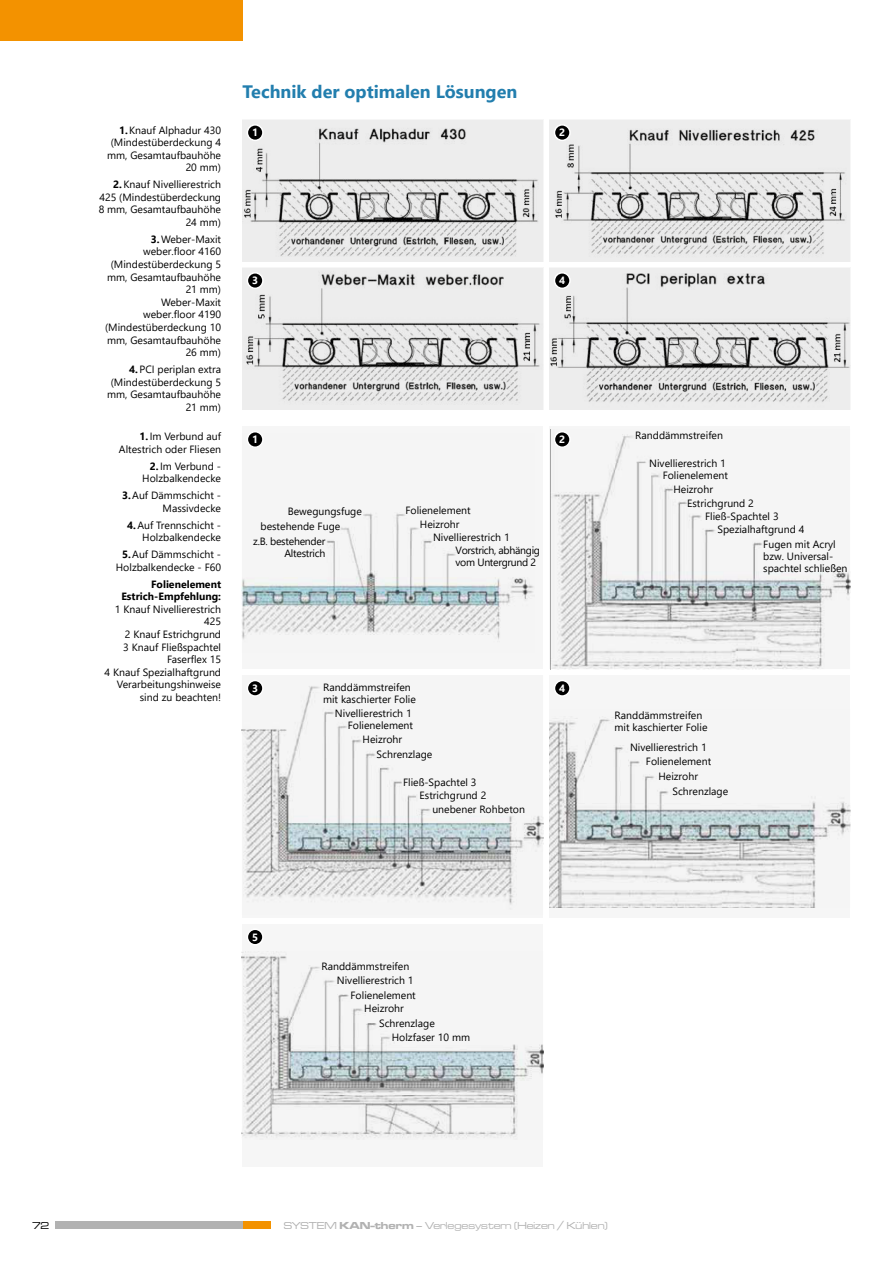
<style>
.page{position:relative;width:893px;height:1263px;background:#fff}
.page>*{position:absolute;margin:0;border:0;box-sizing:border-box;transform-origin:0 0}
.t1{font:700 18px "Segoe UI";color:#227eae}
.t2{font:10.5px/12.6px "Segoe UI";color:#000;text-align:right}
.t3{font:10.5px "Microgramma D Med Ext";color:#b2b2b2}
.t4{font:700 10.5px/12.6px "Segoe UI";color:#000;text-align:right}
.t5{font:10.5px/12px "Segoe UI";letter-spacing:-.03em;color:#000}
.t6{font:10.5px "Segoe UI";letter-spacing:-.025em;color:#000}
.t7{font:700 10.5px "Segoe UI";color:#fff}
.t8{font:10.5px "Microgramma D Med Ext";color:#000}
.s1{font-weight:700}
.s2{font-family:"Microgramma D Bol Ext"}
</style>
<div class="page">
<div style="left:0;top:0;width:242px;height:41px;background:#f39200"></div>
<div style="left:243px;top:1222px;width:28px;height:7px;background:#f39200"></div>
<div style="left:55px;top:1222px;width:187px;height:7px;background:#b2b2b2"></div>
<img style="left:242px;top:120px;width:301px;height:141px">
<div style="left:247px;top:125px;width:16px;height:15px;background:#000;border-radius:50%"></div>
<div style="left:247px;top:124px;width:17px;height:17px;border:2px solid #fff;border-radius:50%"></div>
<img style="left:549px;top:120px;width:301px;height:141px">
<div style="left:554px;top:125px;width:16px;height:15px;background:#000;border-radius:50%"></div>
<div style="left:554px;top:124px;width:17px;height:17px;border:2px solid #fff;border-radius:50%"></div>
<img style="left:242px;top:268px;width:301px;height:141px">
<div style="left:247px;top:273px;width:16px;height:15px;background:#000;border-radius:50%"></div>
<div style="left:247px;top:272px;width:17px;height:17px;border:2px solid #fff;border-radius:50%"></div>
<img style="left:549px;top:268px;width:301px;height:141px">
<div style="left:554px;top:273px;width:16px;height:15px;background:#000;border-radius:50%"></div>
<div style="left:554px;top:272px;width:17px;height:17px;border:2px solid #fff;border-radius:50%"></div>
<div style="left:242px;top:427px;width:301px;height:242px;background:#f6f6f6"></div>
<img style="left:242px;top:513px;width:292px;height:126px">
<div style="left:247px;top:432px;width:16px;height:15px;background:#000;border-radius:50%"></div>
<div style="left:247px;top:431px;width:17px;height:17px;border:2px solid #fff;border-radius:50%"></div>
<img style="left:551px;top:429px;width:299px;height:240px">
<div style="left:554px;top:432px;width:16px;height:15px;background:#000;border-radius:50%"></div>
<div style="left:554px;top:431px;width:17px;height:17px;border:2px solid #fff;border-radius:50%"></div>
<div style="left:242px;top:924px;width:301px;height:243px;background:#f6f6f6"></div>
<img style="left:242px;top:951px;width:302px;height:187px">
<div style="left:247px;top:929px;width:16px;height:16px;background:#000;border-radius:50%"></div>
<div style="left:247px;top:928px;width:17px;height:17px;border:2px solid #fff;border-radius:50%"></div>
<img style="left:242px;top:685px;width:302px;height:225px">
<div style="left:247px;top:680px;width:16px;height:16px;background:#000;border-radius:50%"></div>
<div style="left:247px;top:680px;width:17px;height:17px;border:2px solid #fff;border-radius:50%"></div>
<div style="left:549px;top:675px;width:301px;height:243px;background:#f6f6f6"></div>
<img style="left:549px;top:718px;width:301px;height:189px">
<div style="left:554px;top:680px;width:16px;height:16px;background:#000;border-radius:50%"></div>
<div style="left:554px;top:680px;width:17px;height:17px;border:2px solid #fff;border-radius:50%"></div>
<p class="t2" style="left:107px;top:123px;width:115px"><span class="s1">1.</span> Knauf Alphadur 430 (Mindestüberdeckung 4 mm, Gesamtaufbauhöhe<br>20 mm)</p>
<p class="t2" style="left:99px;top:179px;width:124px"><span class="s1">2.</span> Knauf Nivellierestrich<br>425 (Mindestüberdeckung<br>8 mm, Gesamtaufbauhöhe<br>24 mm)</p>
<p class="t2" style="left:105px;top:232px;width:118px"><span class="s1">3.</span> Weber-Maxit weber.floor 4160 (Mindestüberdeckung 5 mm, Gesamtaufbauhöhe<br>21 mm)<br>Weber-Maxit<br>weber.floor 4190 (Mindestüberdeckung 10 mm, Gesamtaufbauhöhe<br>26 mm)</p>
<p class="t2" style="left:107px;top:364px;width:115px"><span class="s1">4.</span> PCI periplan extra (Mindestüberdeckung 5 mm, Gesamtaufbauhöhe<br>21 mm)</p>
<p class="t2" style="left:119px;top:431px;width:104px"><span class="s1">1.</span> Im Verbund auf<br>Altestrich oder Fliesen</p>
<p class="t2" style="left:142px;top:461px;width:80px"><span class="s1">2.</span> Im Verbund -<br>Holzbalkendecke</p>
<p class="t2" style="left:122px;top:488px;width:101px"><span class="s1">3.</span> Auf Dämmschicht -<br>Massivdecke</p>
<p class="t2" style="left:127px;top:518px;width:95px"><span class="s1">4.</span> Auf Trennschicht -<br>Holzbalkendecke</p>
<p class="t2" style="left:116px;top:547px;width:107px;text-align:center"><span class="s1">5.</span> Auf Dämmschicht -<br>Holzbalkendecke - F60</p>
<p class="t4" style="left:121px;top:579px;width:101px">Folienelement<br>Estrich-Empfehlung:</p>
<p class="t2" style="left:105px;top:604px;width:118px">1 Knauf Nivellierestrich<br>425<br>2 Knauf Estrichgrund<br>3 Knauf Fließspachtel<br>Faserflex 15<br>4 Knauf Spezialhaftgrund<br>Verarbeitungshinweise sind zu beachten!</p>
<h1 class="t1" style="left:242px;top:85px;width:277px">Technik der optimalen Lösungen</h1>
<p class="t7" style="left:252px;top:128px;width:8px">1</p>
<p class="t7" style="left:559px;top:128px;width:8px">2</p>
<p class="t7" style="left:252px;top:276px;width:8px">3</p>
<p class="t7" style="left:559px;top:276px;width:8px">4</p>
<p class="t7" style="left:252px;top:435px;width:8px">1</p>
<p class="t7" style="left:559px;top:435px;width:8px">2</p>
<p class="t2" style="left:288px;top:506px;width:76px">Bewegungsfuge</p>
<p class="t2" style="left:405px;top:505px;width:67px;line-height:13.2px;text-align:center">Folienelement<br>Heizrohr</p>
<p class="t2" style="left:433px;top:532px;width:78px">Nivellierestrich 1</p>
<p class="t2" style="left:253px;top:520px;width:89px;line-height:14.9px;text-align:left;text-indent:7px">bestehende Fuge z.B. bestehender</p>
<p class="t6" style="left:284px;top:543px;width:43px">Altestrich</p>
<p class="t5" style="left:456px;top:546px;width:86px">Vorstrich, abhängig vom Untergrund 2</p>
<p class="t7" style="left:252px;top:684px;width:8px">3</p>
<p class="t2" style="left:323px;top:682px;width:94px;line-height:12px;text-align:left">Randdämmstreifen mit kaschierter Folie</p>
<p class="t2" style="left:335px;top:708px;width:80px">Nivellierestrich 1<br>Folienelement</p>
<p class="t2" style="left:377px;top:733px;width:57px;line-height:14.9px;text-align:left;text-indent:-14px">Heizrohr<br>Schrenzlage</p>
<p class="t2" style="left:403px;top:777px;width:75px">Fließ-Spachtel 3</p>
<p class="t2" style="left:420px;top:790px;width:68px">Estrichgrund 2</p>
<p class="t2" style="left:432px;top:804px;width:94px">unebener Rohbeton</p>
<p class="t7" style="left:559px;top:684px;width:8px">4</p>
<p class="t7" style="left:252px;top:933px;width:8px">5</p>
<p class="t2" style="left:337px;top:961px;width:78px;line-height:13.5px;text-align:left;text-indent:-15px">Randdämmstreifen<br>Nivellierestrich 1</p>
<p class="t2" style="left:350px;top:989px;width:67px;line-height:13.6px;text-align:center">Folienelement<br>Heizrohr</p>
<p class="t2" style="left:392px;top:1017px;width:80px;line-height:14.5px;text-align:left;text-indent:-13px">Schrenzlage<br>Holzfaser 10 mm</p>
<p class="t2" style="left:635px;top:430px;width:89px">Randdämmstreifen</p>
<p class="t2" style="left:649px;top:458px;width:80px">Nivellierestrich 1<br>Folienelement</p>
<p class="t2" style="left:673px;top:484px;width:41px">Heizrohr</p>
<p class="t2" style="left:687px;top:498px;width:68px">Estrichgrund 2</p>
<p class="t2" style="left:705px;top:511px;width:75px">Fließ-Spachtel 3</p>
<p class="t2" style="left:717px;top:524px;width:88px">Spezialhaftgrund 4</p>
<p class="t2" style="left:763px;top:537px;width:86px;line-height:12px;text-align:left">Fugen mit Acryl bzw. Universal&shy;spachtel schließen</p>
<p class="t2" style="left:615px;top:711px;width:94px;line-height:12px;text-align:left">Randdämmstreifen mit kaschierter Folie</p>
<p class="t2" style="left:630px;top:742px;width:78px">Nivellierestrich 1</p>
<p class="t2" style="left:658px;top:771px;width:41px">Heizrohr</p>
<p class="t2" style="left:646px;top:755px;width:67px">Folienelement</p>
<p class="t2" style="left:672px;top:786px;width:57px">Schrenzlage</p>
<p class="t8" style="left:32px;top:1219px;width:19px">72</p>
<p class="t3" style="left:284px;top:1219px;width:325px">SYSTEM <span class="s2">KAN-therm</span> – Verlegesystem (Heizen / Kühlen)</p>
</div>
